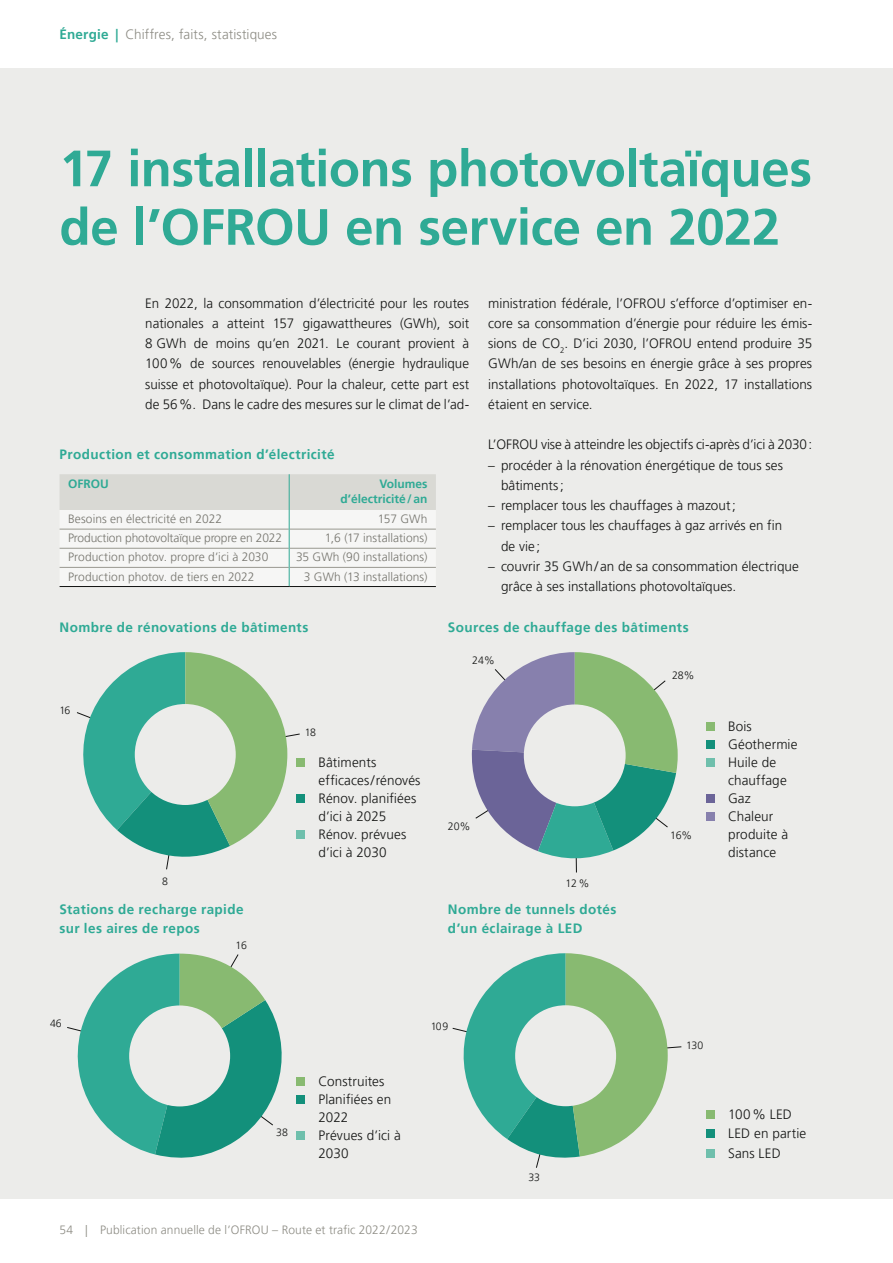
<style>
.page{position:relative;width:893px;height:1263px;background:#fff}
.page>*{position:absolute;margin:0;border:0;box-sizing:border-box;transform-origin:0 0}
.t1{font:700 51px/58.5px "Frutiger LT Pro";letter-spacing:-.01em;color:#2faa95}
.t2{font:300 13.5px/18px "Frutiger LT Pro";letter-spacing:.005em;color:#131413}
.t3{font:700 13.5px/19.5px "Frutiger LT Pro";letter-spacing:.03em;color:#2faa95}
.t4{font:300 13.5px "Frutiger LT Pro";letter-spacing:.01em;color:#8d8c84}
.t5{font:300 12px "Frutiger LT Pro";letter-spacing:.005em;color:#75746d}
.t6{font:300 12px "Frutiger LT Pro";letter-spacing:.01em;color:#8d8c84}
.t7{font:700 12px/15px "Frutiger LT Pro";color:#2faa95;text-align:right}
.t8{font:300 10.65px "Frutiger LT Pro";color:#131413}
.t9{font:300 10.5px "Frutiger LT Pro";letter-spacing:-.015em;color:#131413}
.s1{font-weight:700;color:#2faa95}
</style>
<div class="page">
<div style="left:0;top:68px;width:893px;height:1130px;background:#ececea"></div>
<svg style="left:60px;top:474px;width:376px;height:112px"></svg>
<hr style="left:60px;top:586px;width:229px;height:1px;background:#131413">
<hr style="left:289px;top:586px;width:147px;height:1px;background:#131413">
<svg style="left:77px;top:652px;width:223px;height:218px"></svg>
<div style="left:135px;top:704px;width:101px;height:101px;background:#ececea;border-radius:50%"></div>
<svg style="left:67px;top:953px;width:215px;height:205px"></svg>
<div style="left:129px;top:1005px;width:101px;height:101px;background:#ececea;border-radius:50%"></div>
<svg style="left:471px;top:652px;width:207px;height:221px"></svg>
<div style="left:524px;top:704px;width:102px;height:102px;background:#ececea;border-radius:50%"></div>
<svg style="left:452px;top:953px;width:230px;height:215px"></svg>
<div style="left:515px;top:1005px;width:101px;height:101px;background:#ececea;border-radius:50%"></div>
<div style="left:296px;top:758px;width:9px;height:9px;background:#88ba71"></div>
<div style="left:296px;top:794px;width:9px;height:9px;background:#13907b"></div>
<div style="left:296px;top:830px;width:9px;height:9px;background:#6fbfac"></div>
<div style="left:296px;top:1077px;width:9px;height:9px;background:#88ba71"></div>
<div style="left:296px;top:1095px;width:9px;height:9px;background:#13907b"></div>
<div style="left:296px;top:1131px;width:9px;height:9px;background:#6fbfac"></div>
<div style="left:706px;top:1110px;width:8px;height:9px;background:#88ba71"></div>
<div style="left:706px;top:1130px;width:8px;height:8px;background:#13907b"></div>
<div style="left:706px;top:1149px;width:8px;height:9px;background:#6fbfac"></div>
<div style="left:706px;top:722px;width:8px;height:9px;background:#88ba71"></div>
<div style="left:706px;top:740px;width:8px;height:9px;background:#13907b"></div>
<div style="left:706px;top:758px;width:8px;height:9px;background:#6fbfac"></div>
<div style="left:706px;top:794px;width:8px;height:9px;background:#6b6498"></div>
<div style="left:706px;top:812px;width:8px;height:9px;background:#8780ad"></div>
<p class="t4" style="left:60px;top:26px;width:219px"><span class="s1">Énergie |</span> Chiffres, faits, statistiques</p>
<h1 class="t1" style="left:60px;top:139px;width:754px">17 installations photovoltaïques de l’OFROU en service en 2022</h1>
<p class="t2" style="left:488px;top:293px;width:325px;line-height:20.2px;text-align:justify">ministration fédérale, l’OFROU s’efforce d’optimiser en&shy;core sa consommation d’énergie pour réduire les émis&shy;sions de CO<sub>2</sub>. D’ici 2030, l’OFROU entend produire 35<br>GWh/an de ses besoins en énergie grâce à ses propres installations photovoltaïques. En 2022, 17 installations étaient en service.</p>
<p class="t2" style="left:488px;top:436px;width:325px">L’OFROU vise à atteindre les objectifs ci-après d’ici à 2030:</p>
<p class="t2" style="left:501px;top:455px;width:283px;line-height:20.2px;text-indent:-13px">– procéder à la rénovation énergétique de tous ses bâtiments;</p>
<p class="t2" style="left:488px;top:496px;width:249px">– remplacer tous les chauffages à mazout;</p>
<p class="t2" style="left:501px;top:516px;width:283px;line-height:20.2px;text-indent:-13px">– remplacer tous les chauffages à gaz arrivés en fin de vie ;</p>
<p class="t2" style="left:501px;top:556px;width:299px;line-height:20.2px;text-indent:-13px">– couvrir 35 GWh/an de sa consommation électrique grâce à ses installations photovoltaïques.</p>
<p class="t2" style="left:145px;top:293px;width:325px;line-height:20.2px;text-align:justify">En 2022, la consommation d’électricité pour les routes nationales a atteint 157 gigawattheures (GWh), soit 8 GWh de moins qu’en 2021. Le courant provient à 100% de sources renouvelables (énergie hydraulique suisse et photovoltaïque). Pour la chaleur, cette part est de 56%. Dans le cadre des mesures sur le climat de l’ad-</p>
<p class="t3" style="left:60px;top:445px;width:276px">Production et consommation d’électricité</p>
<p class="t7" style="left:68px;top:476px;width:42px">OFROU</p>
<p class="t7" style="left:340px;top:476px;width:89px">Volumes d’électricité/an</p>
<p class="t5" style="left:68px;top:512px;width:156px">Besoins en électricité en 2022</p>
<p class="t5" style="left:378px;top:512px;width:51px">157 GWh</p>
<p class="t5" style="left:68px;top:531px;width:216px">Production photovoltaïque propre en 2022</p>
<p class="t5" style="left:325px;top:531px;width:104px">1,6 (17 installations)</p>
<p class="t5" style="left:68px;top:550px;width:202px">Production photov. propre d’ici à 2030</p>
<p class="t5" style="left:296px;top:550px;width:133px">35 GWh (90 installations)</p>
<p class="t5" style="left:68px;top:569px;width:188px">Production photov. de tiers en 2022</p>
<p class="t5" style="left:304px;top:569px;width:125px">3 GWh (13 installations)</p>
<p class="t3" style="left:60px;top:617px;width:250px">Nombre de rénovations de bâtiments</p>
<p class="t3" style="left:448px;top:617px;width:242px">Sources de chauffage des bâtiments</p>
<p class="t9" style="left:60px;top:704px;width:12px">16</p>
<p class="t9" style="left:162px;top:875px;width:7px">8</p>
<p class="t3" style="left:60px;top:899px;width:186px">Stations de recharge rapide sur les aires de repos</p>
<p class="t9" style="left:236px;top:939px;width:13px">16</p>
<p class="t9" style="left:305px;top:726px;width:13px">18</p>
<p class="t2" style="left:318px;top:753px;width:103px">Bâtiments efficaces/rénovés<br>Rénov. planifiées d’ici à 2025<br>Rénov. prévues d’ici à 2030</p>
<p class="t8" style="left:472px;top:654px;width:24px">24%</p>
<p class="t8" style="left:448px;top:820px;width:24px">20%</p>
<p class="t8" style="left:566px;top:877px;width:25px">12 %</p>
<p class="t3" style="left:448px;top:899px;width:170px">Nombre de tunnels dotés d’un éclairage à LED</p>
<p class="t9" style="left:50px;top:1017px;width:13px">46</p>
<p class="t9" style="left:276px;top:1126px;width:13px">38</p>
<p class="t2" style="left:319px;top:1072px;width:84px">Construites<br>Planifiées en<br>2022<br>Prévues d’ici à<br>2030</p>
<p class="t9" style="left:431px;top:1020px;width:19px">109</p>
<p class="t6" style="left:60px;top:1222px;width:360px">54 | Publication annuelle de l’OFROU – Route et trafic 2022/2023</p>
<p class="t9" style="left:528px;top:1171px;width:13px">33</p>
<p class="t8" style="left:672px;top:669px;width:24px">28%</p>
<p class="t8" style="left:670px;top:829px;width:23px">16%</p>
<p class="t2" style="left:728px;top:717px;width:71px">Bois<br>Géothermie<br>Huile de chauffage<br>Gaz<br>Chaleur produite à distance</p>
<p class="t9" style="left:686px;top:1039px;width:18px">130</p>
<p class="t2" style="left:728px;top:1104px;width:80px;line-height:19.5px">100% LED<br>LED en partie<br>Sans LED</p>
</div>
